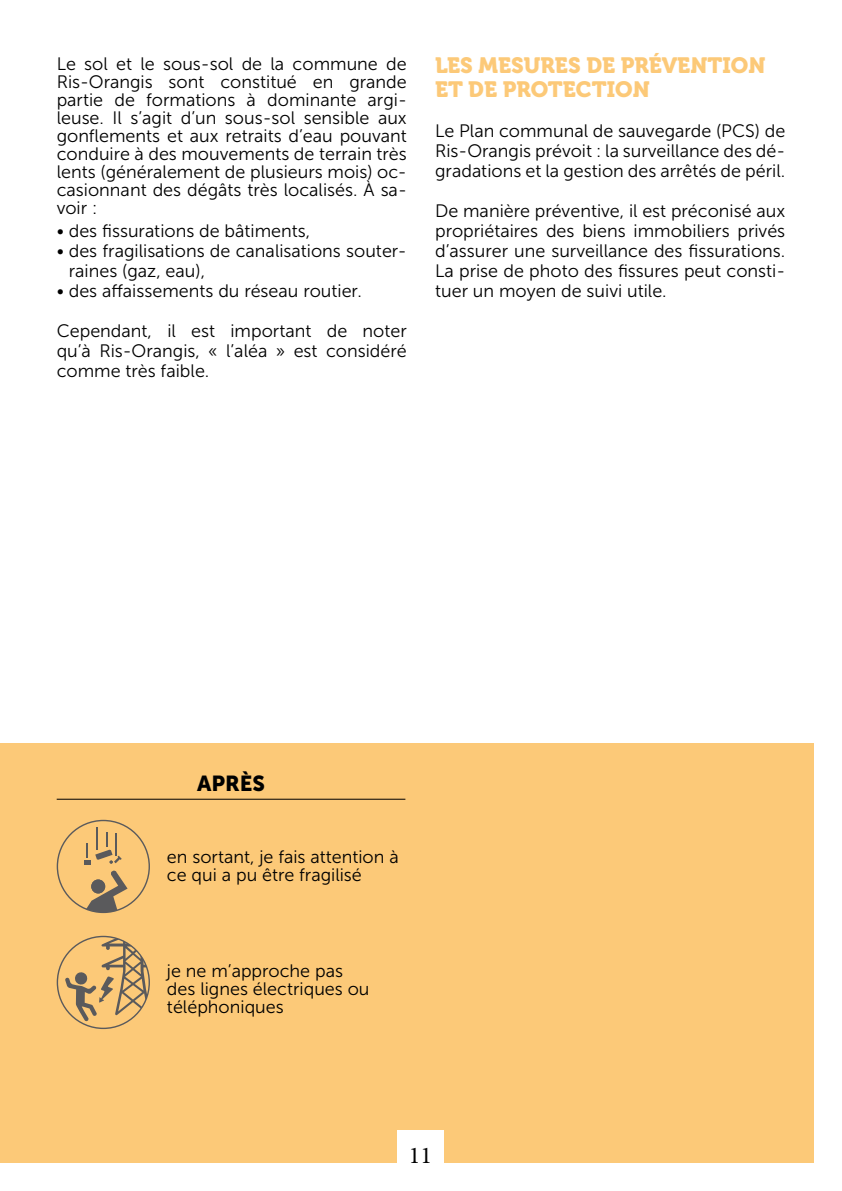
<style>
.page{position:relative;width:842px;height:1191px;background:#fff}
.page>*{position:absolute;margin:0;border:0;box-sizing:border-box;transform-origin:0 0}
.t1{font:24px "Minion Pro";color:#000}
.t2{font:22px "Museo 900";color:#fcc978}
.t3{font:21.6px "Museo Sans 900";color:#000}
.t4{font:18px/18px "Museo Sans 300";color:#000;text-align:justify}
</style>
<div class="page">
<div style="left:0;top:743px;width:814px;height:419px;background:#fcc978"></div>
<div style="left:398px;top:1130px;width:46px;height:61px;background:#fff"></div>
<hr style="left:96px;top:826px;width:2px;height:23px;background:#5a5a5c">
<svg style="left:82px;top:832px;width:46px;height:80px"></svg>
<svg style="left:65px;top:937px;width:84px;height:84px"></svg>
<hr style="left:57px;top:798px;width:348px;height:1px;background:#000">
<p class="t4" style="left:57px;top:55px;width:352px">Le sol et le sous-sol de la commune de Ris-Orangis sont constitué en grande partie de formations à dominante argi&shy;leuse. Il s’agit d’un sous-sol sensible aux gonflements et aux retraits d’eau pouvant conduire à des mouvements de terrain très lents (généralement de plusieurs mois) oc&shy;casionnant des dégâts très localisés. À sa&shy;voir :</p>
<p class="t4" style="left:57px;top:222px;width:255px">• des fissurations de bâtiments,</p>
<p class="t4" style="left:69px;top:241px;width:340px;line-height:20px;text-indent:-12px">• des fragilisations de canalisations souter&shy;raines (gaz, eau),</p>
<p class="t4" style="left:57px;top:282px;width:307px">• des affaissements du réseau routier.</p>
<p class="t4" style="left:57px;top:321px;width:352px;line-height:20px">Cependant, il est important de noter qu’à Ris-Orangis, « l’aléa » est considéré comme très faible.</p>
<p class="t2" style="left:435px;top:53px;width:60px">LES MES</p>
<p class="t2" style="left:524px;top:53px;width:31px">URES</p>
<p class="t2" style="left:586px;top:53px;width:107px">DE PRÉVENTION</p>
<p class="t2" style="left:435px;top:77px;width:98px">ET DE PROTECTION</p>
<p class="t4" style="left:435px;top:121px;width:352px;line-height:20px">Le Plan communal de sauvegarde (PCS) de Ris-Orangis prévoit : la surveillance des dé&shy;gradations et la gestion des arrêtés de péril.</p>
<p class="t4" style="left:435px;top:201px;width:352px;line-height:20px">De manière préventive, il est préconisé aux propriétaires des biens immobiliers privés d’assurer une surveillance des fissurations.<br>La prise de photo des fissures peut consti&shy;tuer un moyen de suivi utile.</p>
<p class="t3" style="left:197px;top:771px;width:69px">APRÈS</p>
<p class="t4" style="left:167px;top:848px;width:233px">en sortant, je fais attention à ce qui a pu être fragilisé</p>
<p class="t4" style="left:167px;top:962px;width:204px;text-align:left">je ne m’approche pas des lignes électriques ou téléphoniques</p>
<h1 class="t1" style="left:409px;top:1138px;width:25px">11</h1>
</div>
